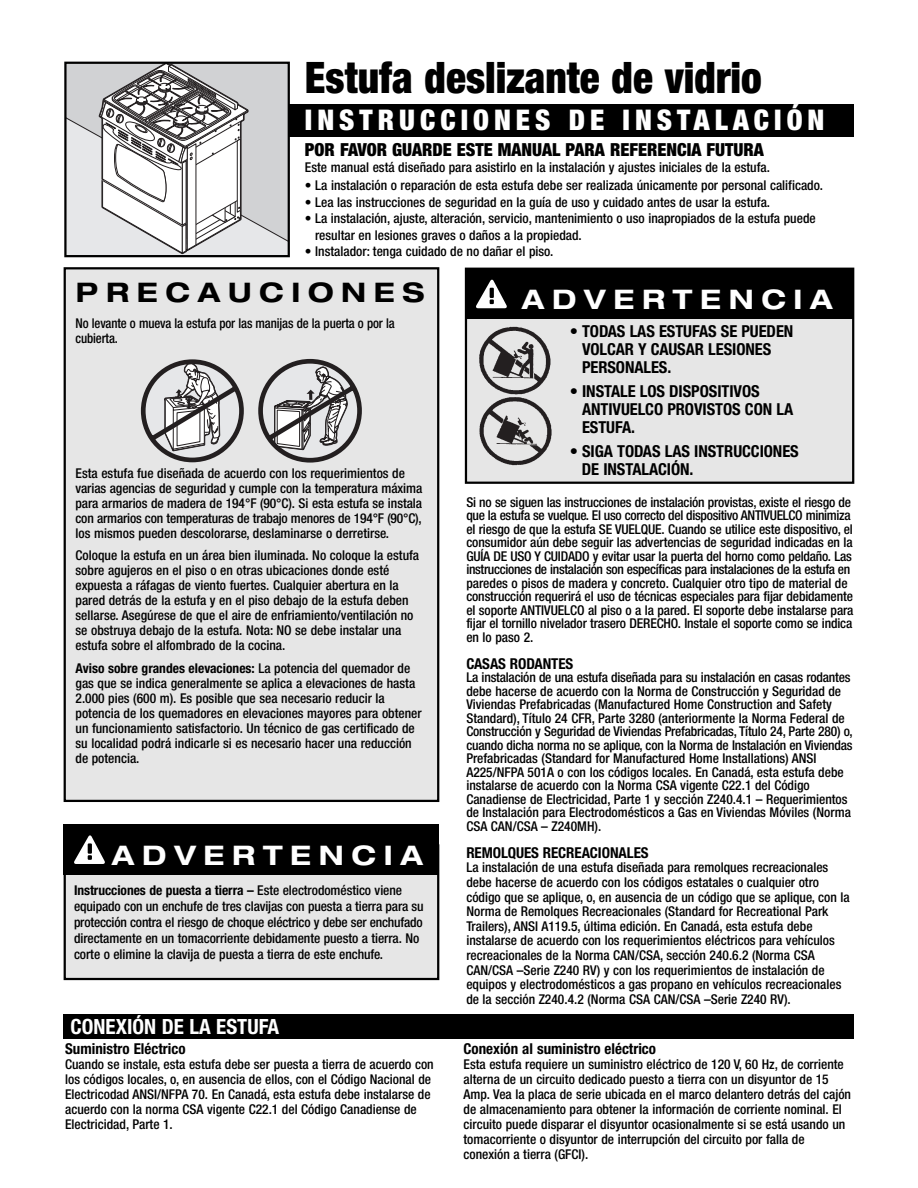
<style>
.page{position:relative;width:918px;height:1188px;background:#fff}
.page>*{position:absolute;margin:0;border:0;box-sizing:border-box;transform-origin:0 0}
.t1{font:900 condensed 43.5px "Helvetica Neue";color:#000;scale:.95 1}
.t2{font:900 condensed 28.5px "Helvetica Neue";letter-spacing:.175em;color:#fff}
.t3{font:700 expanded 27px "Helvetica Neue";letter-spacing:.285em;color:#fff}
.t4{font:700 expanded 27px "Helvetica Neue";letter-spacing:.285em;color:#000}
.t5{font:700 condensed 21px "Helvetica Neue";color:#fff}
.t6{font:900 condensed 18px "Helvetica Neue";color:#000}
.t7{font:700 condensed 16.5px/18px "Helvetica Neue";letter-spacing:-.005em;color:#000}
.t8{font:700 condensed 15px "Helvetica Neue";color:#000}
.t9{font:500 condensed 13.5px/15px "Helvetica Neue";color:#000}
.t10{font:500 condensed 13.5px/15px "Helvetica Neue";color:#000;scale:.95 1}
.s1{font-weight:700}
</style>
<div class="page">
<div style="left:287px;top:105px;width:567px;height:32px;background:#000"></div>
<svg style="left:67px;top:65px;width:220px;height:189px"></svg>
<div style="left:64px;top:62px;width:226px;height:195px;border:2px solid #000"></div>
<div style="left:66px;top:269px;width:371px;height:531px;background:#e6e6e6"></div>
<div style="left:64px;top:267px;width:375px;height:535px;border:2px solid #000"></div>
<svg style="left:258px;top:359px;width:104px;height:104px"></svg>
<svg style="left:141px;top:359px;width:103px;height:104px"></svg>
<div style="left:467px;top:270px;width:385px;height:212px;background:#e6e6e6"></div>
<div style="left:465px;top:268px;width:389px;height:216px;border:2px solid #000"></div>
<div style="left:64px;top:1014px;width:790px;height:25px;background:#000"></div>
<div style="left:66px;top:847px;width:371px;height:131px;background:#e6e6e6"></div>
<div style="left:64px;top:844px;width:375px;height:136px;border:2px solid #000"></div>
<div style="left:64px;top:824px;width:375px;height:50px;background:#000"></div>
<svg style="left:74px;top:835px;width:31px;height:29px"></svg>
<div style="left:466px;top:269px;width:387px;height:50px;background:#000"></div>
<svg style="left:476px;top:279px;width:31px;height:29px"></svg>
<img style="left:479px;top:327px;width:72px;height:68px">
<img style="left:479px;top:398px;width:73px;height:68px">
<h1 class="t1" style="left:305px;top:62px;width:483px">Estufa deslizante de vidrio</h1>
<h2 class="t2" style="left:305px;top:110px;width:521px">INSTRUCCIONES DE INSTALACIÓN</h2>
<h3 class="t6" style="left:305px;top:143px;width:460px">POR FAVOR GUARDE ESTE MANUAL PARA REFERENCIA FUTURA</h3>
<p class="t9" style="left:305px;top:161px;width:467px">Este manual está diseñado para asistirlo en la instalación y ajustes iniciales de la estufa.</p>
<p class="t9" style="left:305px;top:179px;width:520px">• La instalación o reparación de esta estufa debe ser realizada únicamente por personal calificado.</p>
<p class="t9" style="left:305px;top:195px;width:467px">• Lea las instrucciones de seguridad en la guía de uso y cuidado antes de usar la estufa.</p>
<p class="t9" style="left:315px;top:211px;width:502px;line-height:16.5px;text-indent:-10px">• La instalación, ajuste, alteración, servicio, mantenimiento o uso inapropiados de la estufa puede resultar en lesiones graves o daños a la propiedad.</p>
<p class="t9" style="left:305px;top:245px;width:250px">• Instalador: tenga cuidado de no dañar el piso.</p>
<h3 class="t4" style="left:76px;top:283px;width:350px">PRECAUCIONES</h3>
<h3 class="t3" style="left:522px;top:289px;width:312px">ADVERTENCIA</h3>
<p class="t7" style="left:582px;top:324px;width:213px;text-indent:-12px">• TODAS LAS ESTUFAS SE PUEDEN<br>VOLCAR Y CAUSAR LESIONES<br>PERSONALES.</p>
<p class="t7" style="left:582px;top:384px;width:213px;text-indent:-12px">• INSTALE LOS DISPOSITIVOS<br>ANTIVUELCO PROVISTOS CON LA<br>ESTUFA.</p>
<p class="t7" style="left:582px;top:444px;width:218px;text-indent:-12px">• SIGA TODAS LAS INSTRUCCIONES<br>DE INSTALACIÓN.</p>
<p class="t10" style="left:76px;top:317px;width:337px">No levante o mueva la estufa por las manijas de la puerta o por la cubierta.</p>
<p class="t9" style="left:76px;top:467px;width:348px">Esta estufa fue diseñada de acuerdo con los requerimientos de varias agencias de seguridad y cumple con la temperatura máxima para armarios de madera de 194°F (90°C). Si esta estufa se instala con armarios con temperaturas de trabajo menores de 194°F (90°C), los mismos pueden descolorarse, deslaminarse o derretirse.</p>
<p class="t9" style="left:76px;top:549px;width:345px">Coloque la estufa en un área bien iluminada. No coloque la estufa sobre agujeros en el piso o en otras ubicaciones donde esté expuesta a ráfagas de viento fuertes. Cualquier abertura en la pared detrás de la estufa y en el piso debajo de la estufa deben sellarse. Asegúrese de que el aire de enfriamiento/ventilación no se obstruya debajo de la estufa. Nota: NO se debe instalar una estufa sobre el alfombrado de la cocina.</p>
<p class="t9" style="left:76px;top:662px;width:348px"><span class="s1">Aviso sobre grandes elevaciones:</span> La potencia del quemador de gas que se indica generalmente se aplica a elevaciones de hasta 2.000 pies (600 m). Es posible que sea necesario reducir la potencia de los quemadores en elevaciones mayores para obtener un funcionamiento satisfactorio. Un técnico de gas certificado de su localidad podrá indicarle si es necesario hacer una reducción de potencia.</p>
<p class="t9" style="left:466px;top:496px;width:389px;line-height:13.5px">Si no se siguen las instrucciones de instalación provistas, existe el riesgo de que la estufa se vuelque. El uso correcto del dispositivo ANTIVUELCO minimiza el riesgo de que la estufa SE VUELQUE. Cuando se utilice este dispositivo, el consumidor aún debe seguir las advertencias de seguridad indicadas en la GUÍA DE USO Y CUIDADO y evitar usar la puerta del horno como peldaño. Las instrucciones de instalación son específicas para instalaciones de la estufa en paredes o pisos de madera y concreto. Cualquier otro tipo de material de construcción requerirá el uso de técnicas especiales para fijar debidamente el soporte ANTIVUELCO al piso o a la pared. El soporte debe instalarse para fijar el tornillo nivelador trasero DERECHO. Instale el soporte como se indica en lo paso 2.</p>
<p class="t8" style="left:466px;top:658px;width:108px">CASAS RODANTES</p>
<p class="t9" style="left:466px;top:672px;width:388px;line-height:13.5px">La instalación de una estufa diseñada para su instalación en casas rodantes debe hacerse de acuerdo con la Norma de Construcción y Seguridad de Viviendas Prefabricadas (Manufactured Home Construction and Safety Standard), Título 24 CFR, Parte 3280 (anteriormente la Norma Federal de Construcción y Seguridad de Viviendas Prefabricadas, Título 24, Parte 280) o, cuando dicha norma no se aplique, con la Norma de Instalación en Viviendas Prefabricadas (Standard for Manufactured Home Installations) ANSI A225/NFPA 501A o con los códigos locales. En Canadá, esta estufa debe instalarse de acuerdo con la Norma CSA vigente C22.1 del Código Canadiense de Electricidad, Parte 1 y sección Z240.4.1 – Requerimientos de Instalación para Electrodomésticos a Gas en Viviendas Móviles (Norma CSA CAN/CSA – Z240MH).</p>
<p class="t8" style="left:466px;top:847px;width:184px">REMOLQUES RECREACIONALES</p>
<p class="t9" style="left:466px;top:861px;width:385px;line-height:14.5px">La instalación de una estufa diseñada para remolques recreacionales debe hacerse de acuerdo con los códigos estatales o cualquier otro código que se aplique, o, en ausencia de un código que se aplique, con la Norma de Remolques Recreacionales (Standard for Recreational Park Trailers), ANSI A119.5, última edición. En Canadá, esta estufa debe instalarse de acuerdo con los requerimientos eléctricos para vehículos recreacionales de la Norma CAN/CSA, sección 240.6.2 (Norma CSA CAN/CSA –Serie Z240 RV) y con los requerimientos de instalación de equipos y electrodomésticos a gas propano en vehículos recreacionales de la sección Z240.4.2 (Norma CSA CAN/CSA –Serie Z240 RV).</p>
<h3 class="t3" style="left:112px;top:845px;width:312px">ADVERTENCIA</h3>
<p class="t9" style="left:74px;top:883px;width:351px;line-height:16.2px"><span class="s1">Instrucciones de puesta a tierra –</span> Este electrodoméstico viene equipado con un enchufe de tres clavijas con puesta a tierra para su protección contra el riesgo de choque eléctrico y debe ser enchufado directamente en un tomacorriente debidamente puesto a tierra. No corte o elimine la clavija de puesta a tierra de este enchufe.</p>
<h3 class="t5" style="left:71px;top:1019px;width:210px">CONEXIÓN DE LA ESTUFA</h3>
<p class="t8" style="left:65px;top:1044px;width:122px">Suministro Eléctrico</p>
<p class="t9" style="left:65px;top:1058px;width:370px">Cuando se instale, esta estufa debe ser puesta a tierra de acuerdo con los códigos locales, o, en ausencia de ellos, con el Código Nacional de Electricodad ANSI/NFPA 70. En Canadá, esta estufa debe instalarse de acuerdo con la norma CSA vigente C22.1 del Código Canadiense de Electricidad, Parte 1.</p>
<p class="t8" style="left:464px;top:1044px;width:194px">Conexión al suministro eléctrico</p>
<p class="t9" style="left:464px;top:1058px;width:389px">Esta estufa requiere un suministro eléctrico de 120 V, 60 Hz, de corriente alterna de un circuito dedicado puesto a tierra con un disyuntor de 15<br>Amp. Vea la placa de serie ubicada en el marco delantero detrás del cajón de almacenamiento para obtener la información de corriente nominal. El circuito puede disparar el disyuntor ocasionalmente si se está usando un tomacorriente o disyuntor de interrupción del circuito por falla de conexión a tierra (GFCI).</p>
</div>
